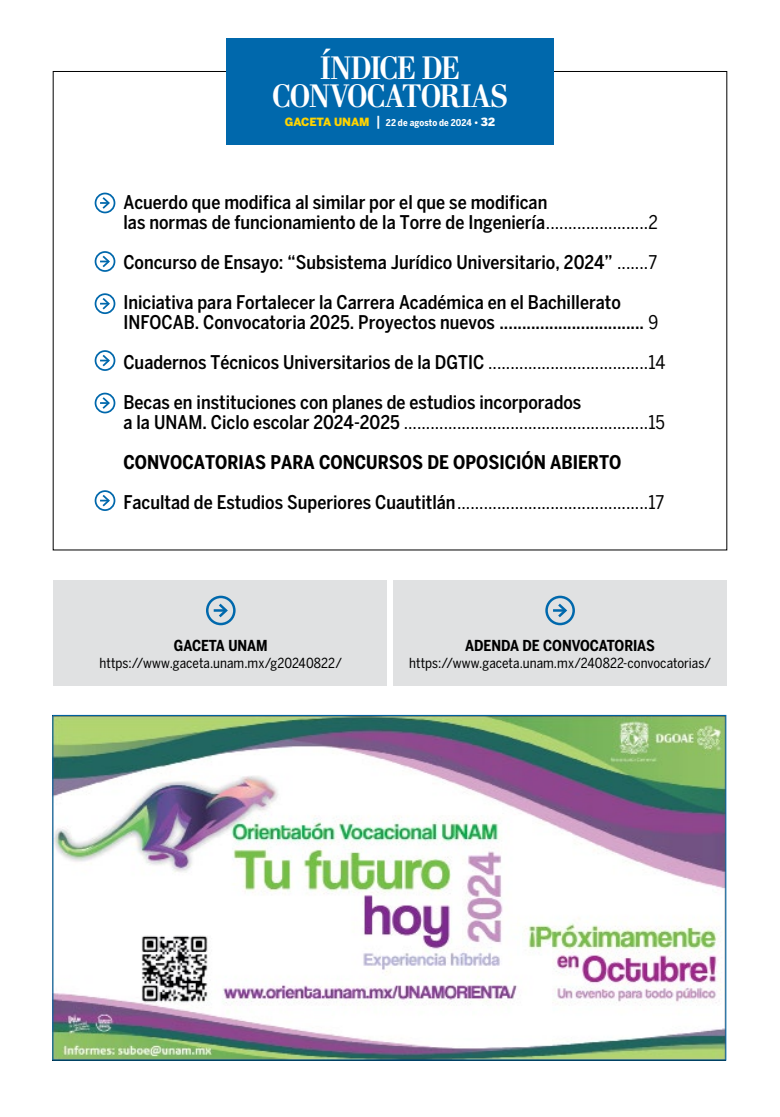
<style>
.page{position:relative;width:780px;height:1117px;background:#fff}
.page>*{position:absolute;margin:0;border:0;box-sizing:border-box;transform-origin:0 0}
.t1{font:700 32.5px/27.5px "Stilson";letter-spacing:-.005em;color:#fff;text-align:center}
.t2{font:500 18.75px/40px "Benton Sans Cond";color:#000}
.t3{font:18.75px/40px "Benton Sans Cond";color:#000}
.t4{font:700 15px "Benton Sans Cond";letter-spacing:-.005em;color:#000}
.t5{font:13.75px "Benton Sans Cond";color:#000}
.t6{font:700 9.38px "Benton Sans Cond";letter-spacing:.01em;color:#fff}
.s1{font-family:"Benton Sans";font-weight:900;font-size:11.25px;color:#ffd400}
.s2{font-family:"Benton Sans";font-weight:500;font-size:13.75px}
.s3{font-family:"Benton Sans";font-weight:900}
.s4{font-family:"Benton Sans";font-weight:900;font-size:11.25px}
.s5{font-weight:400}
.s6{font-weight:500}
.s7{font-weight:700}
</style>
<div class="page">
<div style="left:226px;top:38px;width:328px;height:107px;background:#0068ac"></div>
<div style="left:53px;top:580px;width:334px;height:105px;background:#e0e1e2"></div>
<svg style="left:214px;top:601px;width:16px;height:18px"></svg>
<div style="left:206px;top:595px;width:29px;height:30px;border:2px solid #0068ac;border-radius:50%"></div>
<div style="left:393px;top:580px;width:334px;height:105px;background:#e0e1e2"></div>
<svg style="left:553px;top:601px;width:16px;height:17px"></svg>
<div style="left:545px;top:595px;width:30px;height:30px;border:2px solid #0068ac;border-radius:50%"></div>
<svg style="left:100px;top:195px;width:11px;height:15px"></svg>
<div style="left:95px;top:192px;width:20px;height:21px;border:2px solid #0068ac;border-radius:50%"></div>
<svg style="left:100px;top:254px;width:11px;height:15px"></svg>
<div style="left:95px;top:251px;width:20px;height:21px;border:2px solid #0068ac;border-radius:50%"></div>
<svg style="left:100px;top:296px;width:11px;height:15px"></svg>
<div style="left:95px;top:293px;width:20px;height:21px;border:2px solid #0068ac;border-radius:50%"></div>
<svg style="left:100px;top:353px;width:11px;height:15px"></svg>
<div style="left:95px;top:350px;width:20px;height:21px;border:2px solid #0068ac;border-radius:50%"></div>
<svg style="left:100px;top:395px;width:11px;height:15px"></svg>
<div style="left:95px;top:392px;width:20px;height:21px;border:2px solid #0068ac;border-radius:50%"></div>
<img style="left:55px;top:717px;width:669px;height:341px">
<svg style="left:100px;top:493px;width:11px;height:15px"></svg>
<div style="left:95px;top:490px;width:20px;height:21px;border:2px solid #0068ac;border-radius:50%"></div>
<h1 class="t1" style="left:272px;top:54px;width:236px">ÍNDICE DE<br>CONVOCATORIAS</h1>
<p class="t6" style="left:285px;top:117px;width:212px"><span class="s1">GACETA UNAM</span> <span class="s2">|</span> 22 de agosto de 2024 <span class="s3">•</span> <span class="s4">32</span></p>
<p class="t2" style="left:123px;top:192px;width:536px;line-height:20px">Acuerdo que modifica al similar por el que se modifican<br>las normas de funcionamiento de la Torre de Ingeniería<span class="s5">.......................2</span></p>
<p class="t2" style="left:123px;top:242px;width:535px">Concurso de Ensayo: “Subsistema Jurídico Universitario, 2024” <span class="s5">.......7<br></span>Iniciativa para Fortalecer la Carrera Académica en el Bachillerato</p>
<p class="t2" style="left:123px;top:302px;width:543px">INFOCAB. Convocatoria 2025. Proyectos nuevos ................................ <span class="s5">9<br></span>Cuadernos Técnicos Universitarios de la DGTIC <span class="s5">....................................14<br></span>Becas en instituciones con planes de estudios incorporados</p>
<p class="t3" style="left:123px;top:402px;width:543px"><span class="s6">a la UNAM. Ciclo escolar 2024-2025</span> .......................................................15<br><span class="s7">CONVOCATORIAS PARA CONCURSOS DE OPOSICIÓN ABIERTO<br></span><span class="s6">Facultad de Estudios Superiores Cuautitlán</span>...........................................17</p>
<p class="t4" style="left:174px;top:637px;width:95px">GACETA UNAM</p>
<p class="t5" style="left:100px;top:655px;width:244px">https://www.gaceta.unam.mx/g20240822/</p>
<p class="t4" style="left:465px;top:637px;width:191px">ADENDA DE CONVOCATORIAS</p>
<p class="t5" style="left:409px;top:655px;width:303px">https://www.gaceta.unam.mx/240822-convocatorias/</p>
</div>
